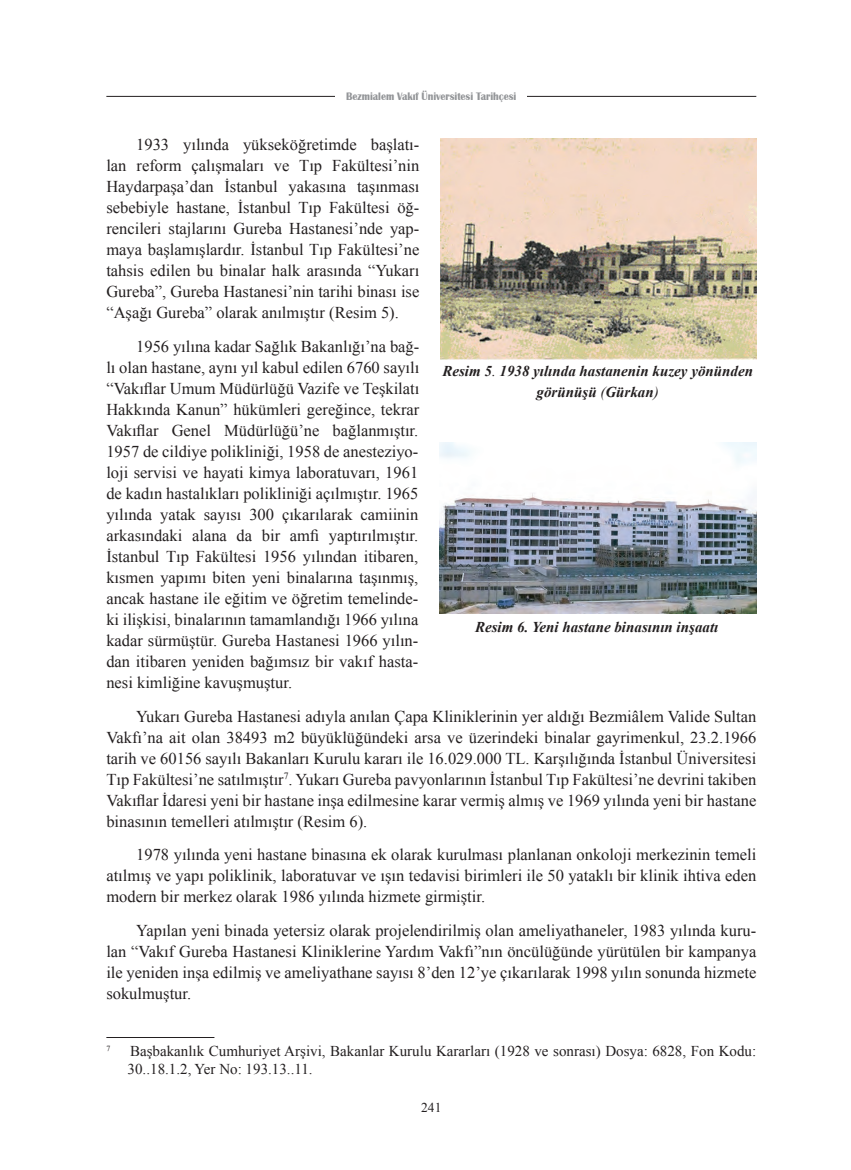
<style>
.page{position:relative;width:851px;height:1170px;background:#fff}
.page>*{position:absolute;margin:0;border:0;box-sizing:border-box;transform-origin:0 0}
.t1{font:16.5px/21px "Times New Roman";color:#231f20;text-align:justify}
.t2{font:15px/18px "Times New Roman";color:#231f20}
.t3{font:italic 700 15px/21px "Times New Roman";color:#231f20;text-align:center}
.t4{font:13.5px "Times New Roman";color:#231f20}
.t5{font:700 11.1px "Britannic T";color:#939598;scale:.9 1}
.t6{font:7.8px "Times New Roman";color:#231f20}
.s1{font-weight:400}
</style>
<div class="page">
<hr style="left:106px;top:96px;width:650px;height:1px;background:#231f20">
<div style="left:335px;top:91px;width:192px;height:10px;background:#fff"></div>
<hr style="left:106px;top:1037px;width:108px;height:1px;background:#231f20">
<img style="left:440px;top:138px;width:316px;height:222px">
<img style="left:439px;top:442px;width:317px;height:171px">
<p class="t5" style="left:346px;top:89px;width:191px">Bezmialem Vakıf Üniversitesi Tarihçesi</p>
<p class="t1" style="left:106px;top:134px;width:314px;text-indent:30px">1933 yılında yükseköğretimde başlatı&shy;lan reform çalışmaları ve Tıp Fakültesi’nin Haydarpaşa’dan İstanbul yakasına taşınması sebebiyle hastane, İstanbul Tıp Fakültesi öğ&shy;rencileri stajlarını Gureba Hastanesi’nde yap&shy;maya başlamışlardır. İstanbul Tıp Fakültesi’ne tahsis edilen bu binalar halk arasında “Yukarı Gureba”, Gureba Hastanesi’nin tarihi binası ise “Aşağı Gureba” olarak anılmıştır (Resim 5).</p>
<p class="t1" style="left:106px;top:335px;width:314px;text-indent:30px">1956 yılına kadar Sağlık Bakanlığı’na bağ&shy;lı olan hastane, aynı yıl kabul edilen 6760 sayılı “Vakıflar Umum Müdürlüğü Vazife ve Teşkilatı Hakkında Kanun” hükümleri gereğince, tekrar Vakıflar Genel Müdürlüğü’ne bağlanmıştır.<br>1957 de cildiye polikliniği, 1958 de anesteziyo&shy;loji servisi ve hayati kimya laboratuvarı, 1961 de kadın hastalıkları polikliniği açılmıştır. 1965 yılında yatak sayısı 300 çıkarılarak camiinin arkasındaki alana da bir amfi yaptırılmıştır.<br>İstanbul Tıp Fakültesi 1956 yılından itibaren, kısmen yapımı biten yeni binalarına taşınmış, ancak hastane ile eğitim ve öğretim temelinde&shy;ki ilişkisi, binalarının tamamlandığı 1966 yılına kadar sürmüştür. Gureba Hastanesi 1966 yılın&shy;dan itibaren yeniden bağımsız bir vakıf hasta&shy;nesi kimliğine kavuşmuştur.</p>
<p class="t1" style="left:106px;top:705px;width:651px;text-indent:30px">Yukarı Gureba Hastanesi adıyla anılan Çapa Kliniklerinin yer aldığı Bezmiâlem Valide Sultan Vakfı’na ait olan 38493 m2 büyüklüğündeki arsa ve üzerindeki binalar gayrimenkul, 23.2.1966 tarih ve 60156 sayılı Bakanları Kurulu kararı ile 16.029.000 TL. Karşılığında İstanbul Üniversitesi Tıp Fakültesi’ne satılmıştır<sup>7</sup>. Yukarı Gureba pavyonlarının İstanbul Tıp Fakültesi’ne devrini takiben Vakıflar İdaresi yeni bir hastane inşa edilmesine karar vermiş almış ve 1969 yılında yeni bir hastane binasının temelleri atılmıştır (Resim 6).</p>
<p class="t1" style="left:106px;top:844px;width:651px;text-indent:30px">1978 yılında yeni hastane binasına ek olarak kurulması planlanan onkoloji merkezinin temeli atılmış ve yapı poliklinik, laboratuvar ve ışın tedavisi birimleri ile 50 yataklı bir klinik ihtiva eden modern bir merkez olarak 1986 yılında hizmete girmiştir.</p>
<p class="t1" style="left:106px;top:920px;width:651px;text-indent:30px">Yapılan yeni binada yetersiz olarak projelendirilmiş olan ameliyathaneler, 1983 yılında kuru&shy;lan “Vakıf Gureba Hastanesi Kliniklerine Yardım Vakfı”nın öncülüğünde yürütülen bir kampanya ile yeniden inşa edilmiş ve ameliyathane sayısı 8’den 12’ye çıkarılarak 1998 yılın sonunda hizmete sokulmuştur.</p>
<p class="t3" style="left:442px;top:361px;width:312px">Resim 5<span class="s1">.</span> 1938 yılında hastanenin kuzey yönünden görünüşü <span class="s1">(</span>Gürkan<span class="s1">)</span></p>
<p class="t3" style="left:475px;top:616px;width:245px">Resim 6. Yeni hastane binasının inşaatı</p>
<p class="t6" style="left:106px;top:1043px;width:5px">7</p>
<p class="t2" style="left:128px;top:1041px;width:630px">Başbakanlık Cumhuriyet Arşivi, Bakanlar Kurulu Kararları (1928 ve sonrası) Dosya: 6828, Fon Kodu:<br>30..18.1.2, Yer No: 193.13..11.</p>
<p class="t4" style="left:421px;top:1100px;width:22px">241</p>
</div>
